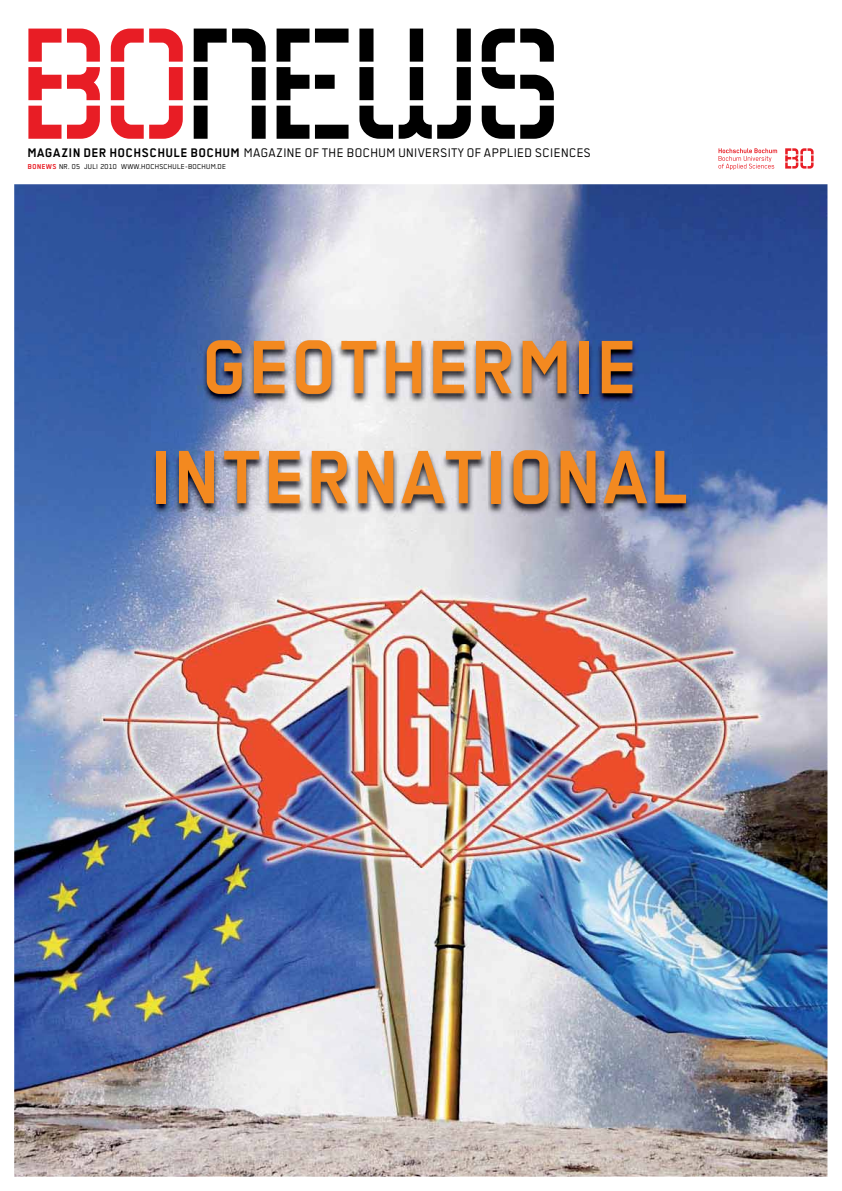
<style>
.page{position:relative;width:842px;height:1191px;background:#fff}
.page>*{position:absolute;margin:0;border:0;box-sizing:border-box;transform-origin:0 0}
.t1{font:700 85px/110px "BO Regular";letter-spacing:.01em;color:#f38920;text-align:center}
.t2{font:14px "BO Regular";letter-spacing:.03em;color:#000}
.t3{font:8px "BO Regular";letter-spacing:.03em;color:#000}
.s1{font-weight:700}
.s2{font-weight:700;color:#e81d25}
</style>
<div class="page">
<img style="left:14px;top:184px;width:814px;height:993px">
<svg style="left:719px;top:148px;width:95px;height:22px"></svg>
<svg style="left:28px;top:29px;width:155px;height:110px"></svg>
<svg style="left:194px;top:29px;width:360px;height:110px"></svg>
<img style="left:152px;top:340px;width:539px;height:175px">
<p class="t2" style="left:28px;top:148px;width:565px"><span class="s1">MAGAZIN DER HOCHSCHULE BOCHUM</span> MAGAZINE OF THE BOCHUM UNIVERSITY OF APPLIED SCIENCES</p>
<p class="t3" style="left:28px;top:163px;width:200px"><span class="s2">BONEWS</span> NR. 05 JULI 2010 WWW.HOCHSCHULE-BOCHUM.DE</p>
<h1 class="t1" style="left:152px;top:309px;width:541px">GEOTHERMIE<br>INTERNATIONAL</h1>
</div>
